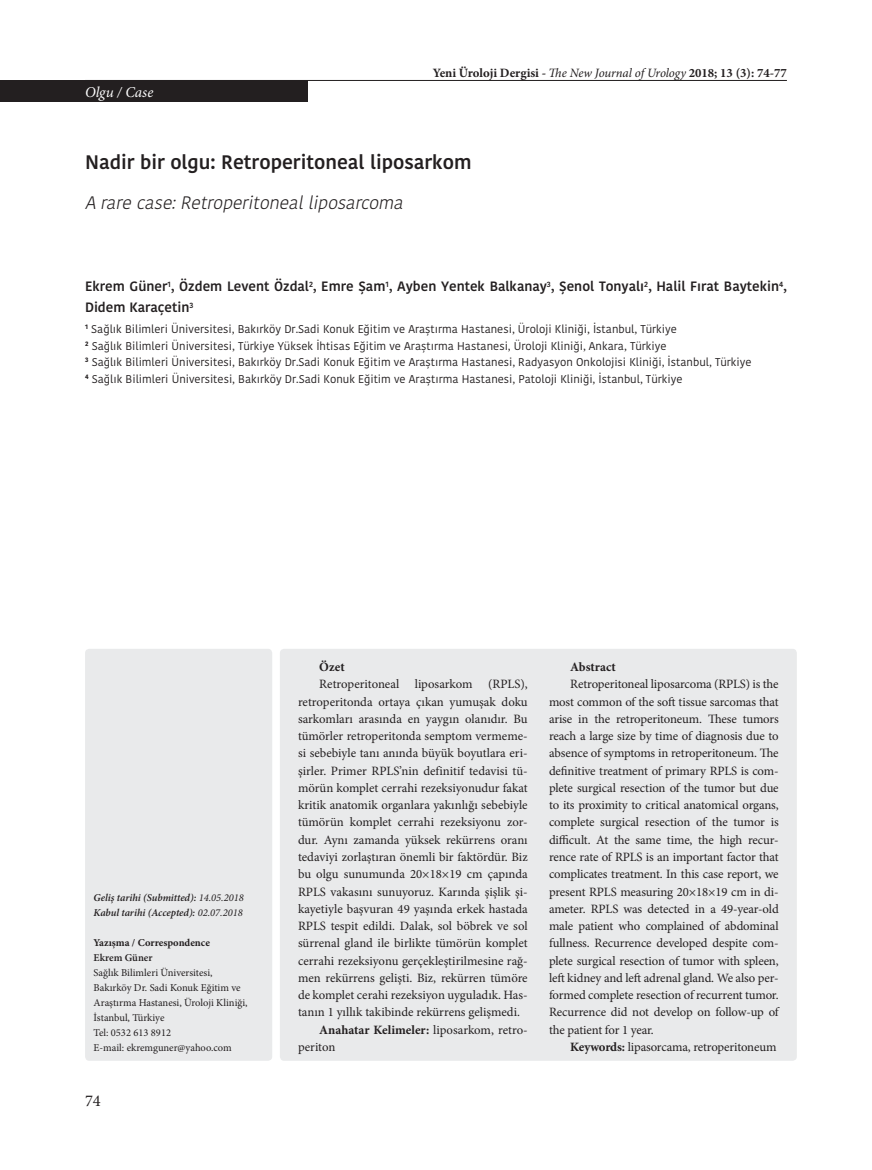
<style>
.page{position:relative;width:872px;height:1170px;background:#fff}
.page>*{position:absolute;margin:0;border:0;box-sizing:border-box;transform-origin:0 0}
.t1{font:600 19.5px "Kohinoor Bangla";color:#231f20}
.t2{font:italic 300 18px "Kohinoor Bangla";color:#231f20}
.t3{font:16.5px "Minion Pro";color:#231f20}
.t4{font:italic 15px "Minion Pro";color:#fff}
.t5{font:600 13.5px/21px "Kohinoor Bangla";color:#231f20}
.t6{font:12.75px/17.2px "Minion Pro";color:#231f20;text-align:justify}
.t7{font:700 12.75px "Minion Pro";color:#231f20}
.t8{font:11.25px/16.5px "Kohinoor Bangla";color:#231f20}
.t9{font:10.5px/15px "Minion Pro";color:#231f20}
.t10{font:italic 600 10.5px/15px "Minion Pro";letter-spacing:-.01em;color:#231f20}
.t11{font:700 10.5px "Minion Pro";color:#231f20}
.t12{font:600 10.5px "Minion Pro";color:#231f20}
.s1{font-weight:400;font-style:italic}
.s2{font-weight:400}
.s3{font-weight:700}
</style>
<div class="page">
<hr style="left:85px;top:80px;width:702px;height:1px;background:#231f20">
<div style="left:280px;top:648px;width:517px;height:412px;background:#e9eaeb;border-radius:4px"></div>
<div style="left:85px;top:648px;width:187px;height:412px;background:#e9eaeb;border-radius:4px"></div>
<div style="left:0;top:80px;width:308px;height:21px;background:#231f20"></div>
<p class="t4" style="left:85px;top:81px;width:70px">Olgu / Case</p>
<p class="t7" style="left:433px;top:63px;width:356px">Yeni Üroloji Dergisi - <span class="s1">The New Journal of Urology</span> 2018; 13 (3): 74-77</p>
<h1 class="t1" style="left:85px;top:146px;width:388px">Nadir bir olgu: Retroperitoneal liposarkom</h1>
<h2 class="t2" style="left:85px;top:189px;width:324px">A rare case:Retroperitonealliposarcoma</h2>
<p class="t5" style="left:85px;top:275px;width:703px">Ekrem Güner<sup>1</sup>, Özdem Levent Özdal<sup>2</sup>, Emre Şam<sup>1</sup>, Ayben Yentek Balkanay<sup>3</sup>, Şenol Tonyalı<sup>2</sup>, Halil Fırat Baytekin<sup>4</sup>,<br>Didem Karaçetin<sup>3</sup></p>
<p class="t8" style="left:85px;top:321px;width:668px"><sup>1</sup> Sağlık Bilimleri Üniversitesi, Bakırköy Dr.Sadi Konuk Eğitim ve Araştırma Hastanesi, Üroloji Kliniği, İstanbul, Türkiye<br><sup>2</sup> Sağlık Bilimleri Üniversitesi, Türkiye Yüksek İhtisas Eğitim ve Araştırma Hastanesi, Üroloji Kliniği, Ankara, Türkiye<br><sup>3</sup> Sağlık Bilimleri Üniversitesi, Bakırköy Dr.Sadi Konuk Eğitim ve Araştırma Hastanesi, Radyasyon Onkolojisi Kliniği, İstanbul, Türkiye <sup>4</sup> Sağlık Bilimleri Üniversitesi, Bakırköy Dr.Sadi Konuk Eğitim ve Araştırma Hastanesi, Patoloji Kliniği, İstanbul, Türkiye</p>
<p class="t10" style="left:94px;top:889px;width:152px">Geliş tarihi (Submitted): <span class="s2">14.05.2018<br></span>Kabul tarihi (Accepted): <span class="s2">02.07.2018</span></p>
<p class="t11" style="left:94px;top:934px;width:118px">Yazışma / Correspondence</p>
<p class="t12" style="left:94px;top:950px;width:60px">Ekrem Güner</p>
<p class="t9" style="left:94px;top:964px;width:155px">Sağlık Bilimleri Üniversitesi,<br>Bakırköy Dr. Sadi Konuk Eğitim ve<br>Araştırma Hastanesi, Üroloji Kliniği,<br>İstanbul, Türkiye<br>Tel: 0532 613 8912<br>E-mail: ekremguner@yahoo.com</p>
<p class="t3" style="left:85px;top:1089px;width:17px">74</p>
<p class="t7" style="left:319px;top:658px;width:27px">Özet</p>
<p class="t6" style="left:319px;top:675px;width:210px">Retroperitoneal liposarkom (RPLS),</p>
<p class="t6" style="left:298px;top:693px;width:231px">retroperitonda ortaya çıkan yumuşak doku</p>
<p class="t6" style="left:298px;top:710px;width:231px">sarkomları arasında en yaygın olanıdır. Bu</p>
<p class="t6" style="left:298px;top:727px;width:231px">tümörler retroperitonda semptom vermeme-</p>
<p class="t6" style="left:298px;top:744px;width:231px">si sebebiyle tanı anında büyük boyutlara eri-</p>
<p class="t6" style="left:298px;top:762px;width:231px">şirler. Primer RPLS’nin definitif tedavisi tü-</p>
<p class="t6" style="left:298px;top:779px;width:231px">mörün komplet cerrahi rezeksiyonudur fakat</p>
<p class="t6" style="left:298px;top:796px;width:231px">kritik anatomik organlara yakınlığı sebebiyle</p>
<p class="t6" style="left:298px;top:813px;width:231px">tümörün komplet cerrahi rezeksiyonu zor-</p>
<p class="t6" style="left:298px;top:831px;width:231px">dur. Aynı zamanda yüksek rekürrens oranı</p>
<p class="t6" style="left:298px;top:848px;width:231px">tedaviyi zorlaştıran önemli bir faktördür. Biz</p>
<p class="t6" style="left:298px;top:865px;width:231px">bu olgu sunumunda 20×18×19 cm çapında</p>
<p class="t6" style="left:298px;top:882px;width:231px">RPLS vakasını sunuyoruz. Karında şişlik şi-</p>
<p class="t6" style="left:298px;top:900px;width:231px">kayetiyle başvuran 49 yaşında erkek hastada</p>
<p class="t6" style="left:298px;top:917px;width:231px">RPLS tespit edildi. Dalak, sol böbrek ve sol</p>
<p class="t6" style="left:298px;top:934px;width:231px">sürrenal gland ile birlikte tümörün komplet</p>
<p class="t6" style="left:298px;top:951px;width:231px">cerrahi rezeksiyonu gerçekleştirilmesine rağ-</p>
<p class="t6" style="left:298px;top:969px;width:231px">men rekürrens gelişti. Biz, rekürren tümöre</p>
<p class="t6" style="left:298px;top:986px;width:231px">de komplet cerahi rezeksiyon uyguladık. Has-</p>
<p class="t6" style="left:298px;top:1003px;width:223px">tanın 1 yıllık takibinde rekürrens gelişmedi.</p>
<p class="t7" style="left:319px;top:1020px;width:210px">Anahatar Kelimeler: <span class="s2">liposarkom, retro-</span></p>
<p class="t6" style="left:298px;top:1038px;width:39px">periton</p>
<p class="t7" style="left:570px;top:658px;width:47px">Abstract</p>
<p class="t6" style="left:549px;top:675px;width:231px;text-indent:21px">Retroperitoneal liposarcoma (RPLS) is the most common of the soft tissue sarcomas that arise in the retroperitoneum. These tumors reach a large size by time of diagnosis due to absence of symptoms in retroperitoneum. The definitive treatment of primary RPLS is com&shy;plete surgical resection of the tumor but due to its proximity to critical anatomical organs, complete surgical resection of the tumor is difficult. At the same time, the high recur&shy;rence rate of RPLS is an important factor that complicates treatment. In this case report, we present RPLS measuring 20×18×19 cm in di&shy;ameter. RPLS was detected in a 49-year-old male patient who complained of abdominal fullness. Recurrence developed despite com&shy;plete surgical resection of tumor with spleen, left kidney and left adrenal gland. We also per&shy;formed complete resection of recurrent tumor.<br>Recurrence did not develop on follow-up of the patient for 1 year.</p>
<p class="t6" style="left:570px;top:1038px;width:208px"><span class="s3">Keywords:</span> lipasorcama, retroperitoneum</p>
</div>
